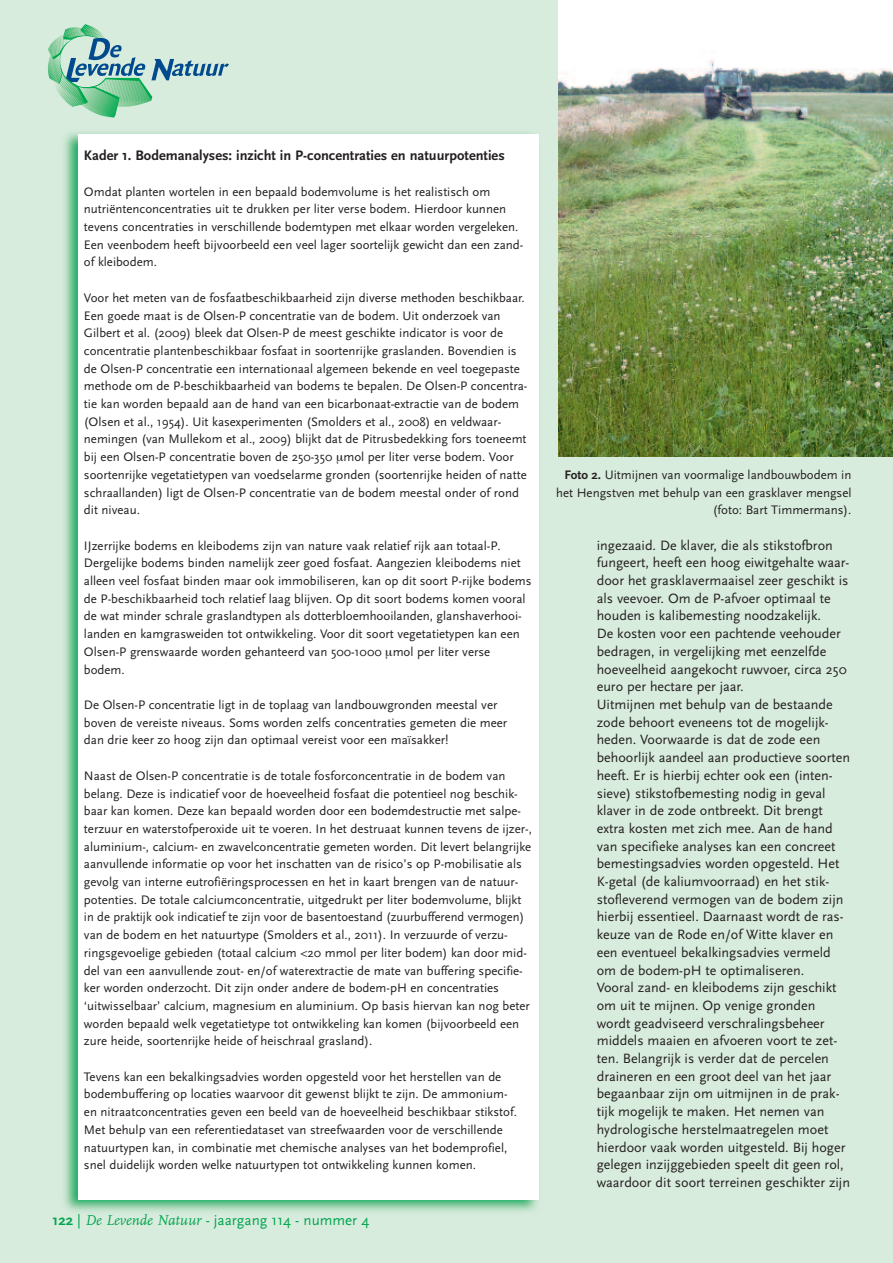
<style>
.page{position:relative;width:893px;height:1263px;background:#d8ecdd}
.page>*{position:absolute;margin:0;border:0;box-sizing:border-box;transform-origin:0 0}
.t1{font:15px "Scala Sans";color:#00a54f}
.t2{font:700 14.4px "Scala Sans";color:#231f20}
.t3{font:14.1px/17.7px "Scala Sans";color:#231f20}
.t4{font:12.9px/17.7px "Scala Sans";color:#231f20}
.s1{font-weight:700}
.s2{font-family:"FF Scala";font-style:italic}
</style>
<div class="page">
<svg style="left:47px;top:24px;width:182px;height:93px"></svg>
<img style="left:64px;top:132px;width:475px;height:1080px">
<div style="left:78px;top:134px;width:460px;height:1065px;background:#fff"></div>
<img style="left:559px;top:0;width:334px;height:457px">
<p class="t2" style="left:84px;top:147px;width:422px">Kader 1. Bodemanalyses: inzicht in P-concentraties en natuurpotenties</p>
<p class="t4" style="left:84px;top:182px;width:441px">Omdat planten wortelen in een bepaald bodemvolume is het realistisch om nutriëntenconcentraties uit te drukken per liter verse bodem. Hierdoor kunnen tevens concentraties in verschillende bodemtypen met elkaar worden vergeleken.<br>Een veenbodem heeft bijvoorbeeld een veel lager soortelijk gewicht dan een zand&shy;of kleibodem.</p>
<p class="t4" style="left:84px;top:288px;width:445px">Voor het meten van de fosfaatbeschikbaarheid zijn diverse methoden beschikbaar.<br>Een goede maat is de Olsen-P concentratie van de bodem. Uit onderzoek van Gilbert et al. (2009) bleek dat Olsen-P de meest geschikte indicator is voor de concentratie plantenbeschikbaar fosfaat in soortenrijke graslanden. Bovendien is de Olsen-P concentratie een internationaal algemeen bekende en veel toegepaste methode om de P-beschikbaarheid van bodems te bepalen. De Olsen-P concentra&shy;tie kan worden bepaald aan de hand van een bicarbonaat-extractie van de bodem (Olsen et al., 1954). Uit kasexperimenten (Smolders et al., 2008) en veldwaar&shy;nemingen (van Mullekom et al., 2009) blijkt dat de Pitrusbedekking fors toeneemt bij een Olsen-P concentratie boven de 250-350 mol per liter verse bodem. Voor soortenrijke vegetatietypen van voedselarme gronden (soortenrijke heiden of natte schraallanden) ligt de Olsen-P concentratie van de bodem meestal onder of rond dit niveau.</p>
<p class="t4" style="left:84px;top:536px;width:449px">IJzerrijke bodems en kleibodems zijn van nature vaak relatief rijk aan totaal-P.<br>Dergelijke bodems binden namelijk zeer goed fosfaat. Aangezien kleibodems niet alleen veel fosfaat binden maar ook immobiliseren, kan op dit soort P-rijke bodems de P-beschikbaarheid toch relatief laag blijven. Op dit soort bodems komen vooral de wat minder schrale graslandtypen als dotterbloemhooilanden, glanshaverhooi&shy;landen en kamgrasweiden tot ontwikkeling. Voor dit soort vegetatietypen kan een Olsen-P grenswaarde worden gehanteerd van 500-1000 mol per liter verse bodem.</p>
<p class="t4" style="left:84px;top:696px;width:425px">De Olsen-P concentratie ligt in de toplaag van landbouwgronden meestal ver boven de vereiste niveaus. Soms worden zelfs concentraties gemeten die meer dan drie keer zo hoog zijn dan optimaal vereist voor een maïsakker!</p>
<p class="t4" style="left:84px;top:766px;width:450px">Naast de Olsen-P concentratie is de totale fosforconcentratie in de bodem van belang. Deze is indicatief voor de hoeveelheid fosfaat die potentieel nog beschik&shy;baar kan komen. Deze kan bepaald worden door een bodemdestructie met salpe&shy;terzuur en waterstofperoxide uit te voeren. In het destruaat kunnen tevens de ijzer-, aluminium-, calcium- en zwavelconcentratie gemeten worden. Dit levert belangrijke aanvullende informatie op voor het inschatten van de risico’s op P-mobilisatie als gevolg van interne eutrofiëringsprocessen en het in kaart brengen van de natuur&shy;potenties. De totale calciumconcentratie, uitgedrukt per liter bodemvolume, blijkt in de praktijk ook indicatief te zijn voor de basentoestand (zuurbufferend vermogen) van de bodem en het natuurtype (Smolders et al., 2011). In verzuurde of verzu&shy;ringsgevoelige gebieden (totaal calcium &lt;20 mmol per liter bodem) kan door mid&shy;del van een aanvullende zout- en/of waterextractie de mate van buffering specifie&shy;ker worden onderzocht. Dit zijn onder andere de bodem-pH en concentraties ‘uitwisselbaar’ calcium, magnesium en aluminium. Op basis hiervan kan nog beter worden bepaald welk vegetatietype tot ontwikkeling kan komen (bijvoorbeeld een zure heide, soortenrijke heide of heischraal grasland).</p>
<p class="t4" style="left:84px;top:1067px;width:434px">Tevens kan een bekalkingsadvies worden opgesteld voor het herstellen van de bodembuffering op locaties waarvoor dit gewenst blijkt te zijn. De ammonium&shy;en nitraatconcentraties geven een beeld van de hoeveelheid beschikbaar stikstof.<br>Met behulp van een referentiedataset van streefwaarden voor de verschillende natuurtypen kan, in combinatie met chemische analyses van het bodemprofiel, snel duidelijk worden welke natuurtypen tot ontwikkeling kunnen komen.</p>
<p class="t1" style="left:53px;top:1211px;width:318px"><span class="s1">122</span> | <span class="s2">De Levende Natuur</span> - jaargang 114 - nummer 4</p>
<p class="t4" style="left:556px;top:465px;width:297px;text-align:right"><span class="s1">Foto 2.</span> Uitmijnen van voormalige landbouwbodem in het Hengstven met behulp van een grasklaver mengsel (foto: Bart Timmermans).</p>
<p class="t3" style="left:597px;top:536px;width:255px">ingezaaid. De klaver, die als stikstofbron fungeert, heeft een hoog eiwitgehalte waar&shy;door het grasklavermaaisel zeer geschikt is als veevoer. Om de P-afvoer optimaal te houden is kalibemesting noodzakelijk.<br>De kosten voor een pachtende veehouder bedragen, in vergelijking met eenzelfde hoeveelheid aangekocht ruwvoer, circa 250 euro per hectare per jaar.<br>Uitmijnen met behulp van de bestaande zode behoort eveneens tot de mogelijk&shy;heden. Voorwaarde is dat de zode een behoorlijk aandeel aan productieve soorten heeft. Er is hierbij echter ook een (inten&shy;sieve) stikstofbemesting nodig in geval klaver in de zode ontbreekt. Dit brengt extra kosten met zich mee. Aan de hand van specifieke analyses kan een concreet bemestingsadvies worden opgesteld. Het K-getal (de kaliumvoorraad) en het stik&shy;stofleverend vermogen van de bodem zijn hierbij essentieel. Daarnaast wordt de ras&shy;keuze van de Rode en/of Witte klaver en een eventueel bekalkingsadvies vermeld om de bodem-pH te optimaliseren.<br>Vooral zand- en kleibodems zijn geschikt om uit te mijnen. Op venige gronden wordt geadviseerd verschralingsbeheer middels maaien en afvoeren voort te zet&shy;ten. Belangrijk is verder dat de percelen draineren en een groot deel van het jaar begaanbaar zijn om uitmijnen in de prak&shy;tijk mogelijk te maken. Het nemen van hydrologische herstelmaatregelen moet hierdoor vaak worden uitgesteld. Bij hoger gelegen inzijggebieden speelt dit geen rol, waardoor dit soort terreinen geschikter zijn</p>
</div>
